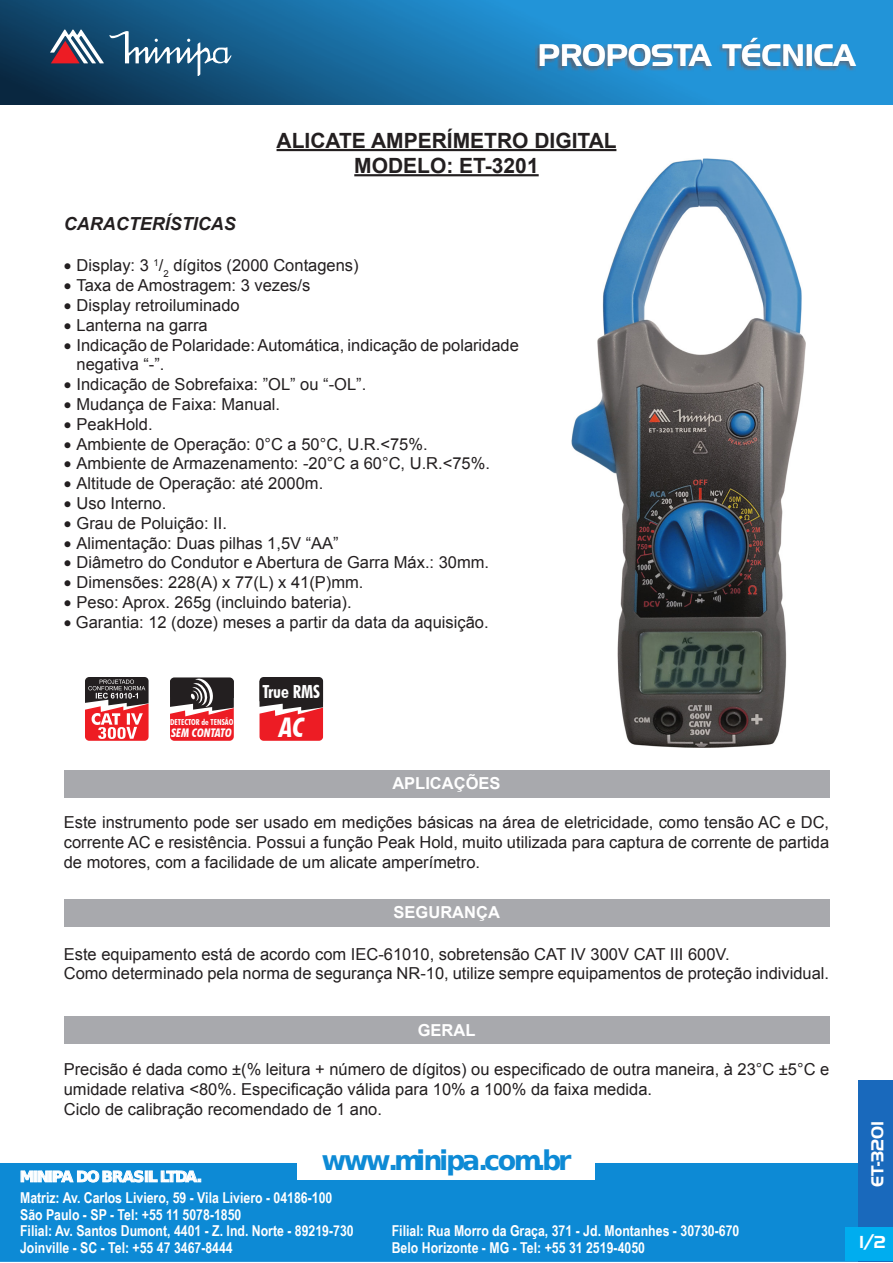
<style>
.page{position:relative;width:893px;height:1263px;background:#fff}
.page>*{position:absolute;margin:0;border:0;box-sizing:border-box;transform-origin:0 0}
.t1{font:30px "Handel Gothic BT";color:#fff}
.t2{font:700 27px "DejaVu Sans";letter-spacing:-.105em;color:#0d8ad5}
.t3{font:italic 700 condensed 27px "Futura BT";color:#fff}
.t4{font:700 21px "Arial";color:#231f20}
.t5{font:italic 700 18px "Arial";color:#231f20}
.t6{font:700 18px "Handel Got D";color:#fff}
.t7{font:700 condensed 18px "Futura BT";color:#fff}
.Texto_padrão{font:16.5px/19.8px "Arial";color:#231f20;text-align:justify}
.t8{font:700 16.5px "Arial";color:#fff}
.t9{font:700 15px/16.5px "Arial Narrow";color:#fff}
.t10{font:700 15px "DejaVu Sans";letter-spacing:-.095em;color:#fff}
.t11{font:italic 700 condensed 12px "Futura BT";color:#fff}
.t12{font:700 condensed 8.25px "Futura BT";color:#fff}
</style>
<div class="page">
<div style="left:0;top:1163px;width:893px;height:98px;background:#0d8ad5"></div>
<div style="left:297px;top:1147px;width:298px;height:33px;background:#fff"></div>
<svg style="left:20px;top:1170px;width:181px;height:13px"></svg>
<div style="left:859px;top:1080px;width:34px;height:181px;background:#1969bc"></div>
<div style="left:845px;top:1227px;width:48px;height:34px;background:#00adef"></div>
<svg style="left:0;top:0;width:893px;height:104px;background:#1a73aa"></svg>
<svg style="left:50px;top:29px;width:182px;height:47px;background:#3f6585"></svg>
<img style="left:534px;top:41px;width:323px;height:31px">
<div style="left:64px;top:1016px;width:765px;height:28px;background:#a8a9ad"></div>
<div style="left:64px;top:770px;width:765px;height:27px;background:#a8a9ad"></div>
<div style="left:64px;top:899px;width:765px;height:27px;background:#a8a9ad"></div>
<img style="left:571px;top:159px;width:234px;height:589px">
<hr style="left:277px;top:149px;width:339px;height:2px;background:#231f20">
<hr style="left:354px;top:174px;width:185px;height:2px;background:#231f20">
<svg style="left:85px;top:677px;width:64px;height:64px;background:#ab5a5d"></svg>
<svg style="left:170px;top:677px;width:64px;height:64px;background:#9b3d41"></svg>
<svg style="left:259px;top:677px;width:64px;height:64px;background:#8f3035"></svg>
<h1 class="t1" style="left:538px;top:38px;width:319px">PROPOSTA TÉCNICA</h1>
<p class="t4" style="left:277px;top:126px;width:342px">ALICATE AMPERÍMETRO DIGITAL</p>
<p class="t4" style="left:354px;top:152px;width:186px">MODELO: ET-3201</p>
<p class="t5" style="left:64px;top:212px;width:173px">CARACTERÍSTICAS</p>
<p class="Texto_padrão" style="left:64px;top:256px;width:296px">• Display: 3 <sup>1</sup>/<sub>2</sub> dígitos (2000 Contagens)</p>
<p class="Texto_padrão" style="left:64px;top:276px;width:248px">• Taxa de Amostragem: 3 vezes/s</p>
<p class="Texto_padrão" style="left:64px;top:295px;width:177px">• Display retroiluminado</p>
<p class="Texto_padrão" style="left:64px;top:315px;width:145px">• Lanterna na garra</p>
<p class="Texto_padrão" style="left:64px;top:335px;width:457px">• Indicação de Polaridade: Automática, indicação de polaridade</p>
<p class="Texto_padrão" style="left:77px;top:355px;width:90px">negativa “-”.</p>
<p class="Texto_padrão" style="left:64px;top:375px;width:304px">• Indicação de Sobrefaixa: ”OL” ou “-OL”.</p>
<p class="Texto_padrão" style="left:64px;top:394px;width:218px">• Mudança de Faixa: Manual.</p>
<p class="Texto_padrão" style="left:64px;top:414px;width:90px">• PeakHold.</p>
<p class="Texto_padrão" style="left:64px;top:434px;width:365px">• Ambiente de Operação: 0°C a 50°C, U.R.&lt;75%.</p>
<p class="Texto_padrão" style="left:64px;top:454px;width:428px">• Ambiente de Armazenamento: -20°C a 60°C, U.R.&lt;75%.</p>
<p class="Texto_padrão" style="left:64px;top:474px;width:261px">• Altitude de Operação: até 2000m.</p>
<p class="Texto_padrão" style="left:64px;top:493px;width:104px">• Uso Interno.</p>
<p class="Texto_padrão" style="left:64px;top:513px;width:165px">• Grau de Poluição: II.</p>
<p class="Texto_padrão" style="left:64px;top:533px;width:277px">• Alimentação: Duas pilhas 1,5V “AA”</p>
<p class="Texto_padrão" style="left:64px;top:553px;width:427px">• Diâmetro do Condutor e Abertura de Garra Máx.: 30mm.</p>
<p class="Texto_padrão" style="left:64px;top:573px;width:301px">• Dimensões: 228(A) x 77(L) x 41(P)mm.</p>
<p class="Texto_padrão" style="left:64px;top:592px;width:289px">• Peso: Aprox. 265g (incluindo bateria).</p>
<p class="Texto_padrão" style="left:64px;top:612px;width:426px">• Garantia: 12 (doze) meses a partir da data da aquisição.</p>
<p class="t12" style="left:170px;top:717px;width:65px">DETECTOR de TENSÃO</p>
<p class="t11" style="left:171px;top:725px;width:62px">SEM CONTATO</p>
<p class="t7" style="left:262px;top:681px;width:59px">True RMS</p>
<p class="t3" style="left:279px;top:711px;width:27px">AC</p>
<p class="t8" style="left:392px;top:772px;width:110px">APLICAÇÕES</p>
<p class="Texto_padrão" style="left:64px;top:813px;width:767px">Este instrumento pode ser usado em medições básicas na área de eletricidade, como tensão AC e DC, corrente AC e resistência. Possui a função Peak Hold, muito utilizada para captura de corrente de partida de motores, com a facilidade de um alicate amperímetro.</p>
<p class="t8" style="left:394px;top:901px;width:108px">SEGURANÇA</p>
<p class="Texto_padrão" style="left:64px;top:944px;width:667px">Este equipamento está de acordo com IEC-61010, sobretensão CAT IV 300V CAT III 600V.</p>
<p class="Texto_padrão" style="left:64px;top:964px;width:767px">Como determinado pela norma de segurança NR-10, utilize sempre equipamentos de proteção individual.</p>
<p class="t8" style="left:418px;top:1019px;width:59px">GERAL</p>
<p class="Texto_padrão" style="left:64px;top:1060px;width:767px">Precisão é dada como ±(% leitura + número de dígitos) ou especificado de outra maneira, à 23°C ±5°C e umidade relativa &lt;80%. Especificação válida para 10% a 100% da faixa medida.</p>
<p class="Texto_padrão" style="left:64px;top:1099px;width:320px">Ciclo de calibração recomendado de 1 ano.</p>
<h2 class="t2" style="left:322px;top:1138px;width:251px">www.minipa.com.br</h2>
<p class="t10" style="left:20px;top:1164px;width:184px">MINIPA DO BRASIL LTDA.</p>
<p class="t9" style="left:20px;top:1189px;width:335px">Matriz: Av. Carlos Liviero, 59 - Vila Liviero - 04186-100<br>São Paulo - SP - Tel: +55 11 5078-1850<br>Filial: Av. Santos Dumont, 4401 - Z. Ind. Norte - 89219-730<br>Joinville - SC - Tel: +55 47 3467-8444</p>
<p class="t9" style="left:392px;top:1222px;width:349px">Filial: Rua Morro da Graça, 371 - Jd. Montanhes - 30730-670<br>Belo Horizonte - MG - Tel: +55 31 2519-4050</p>
<p class="t6" style="left:867px;top:1187px;width:67px;rotate:-90deg">ET-3201</p>
<p class="t6" style="left:859px;top:1232px;width:28px">1/2</p>
</div>
